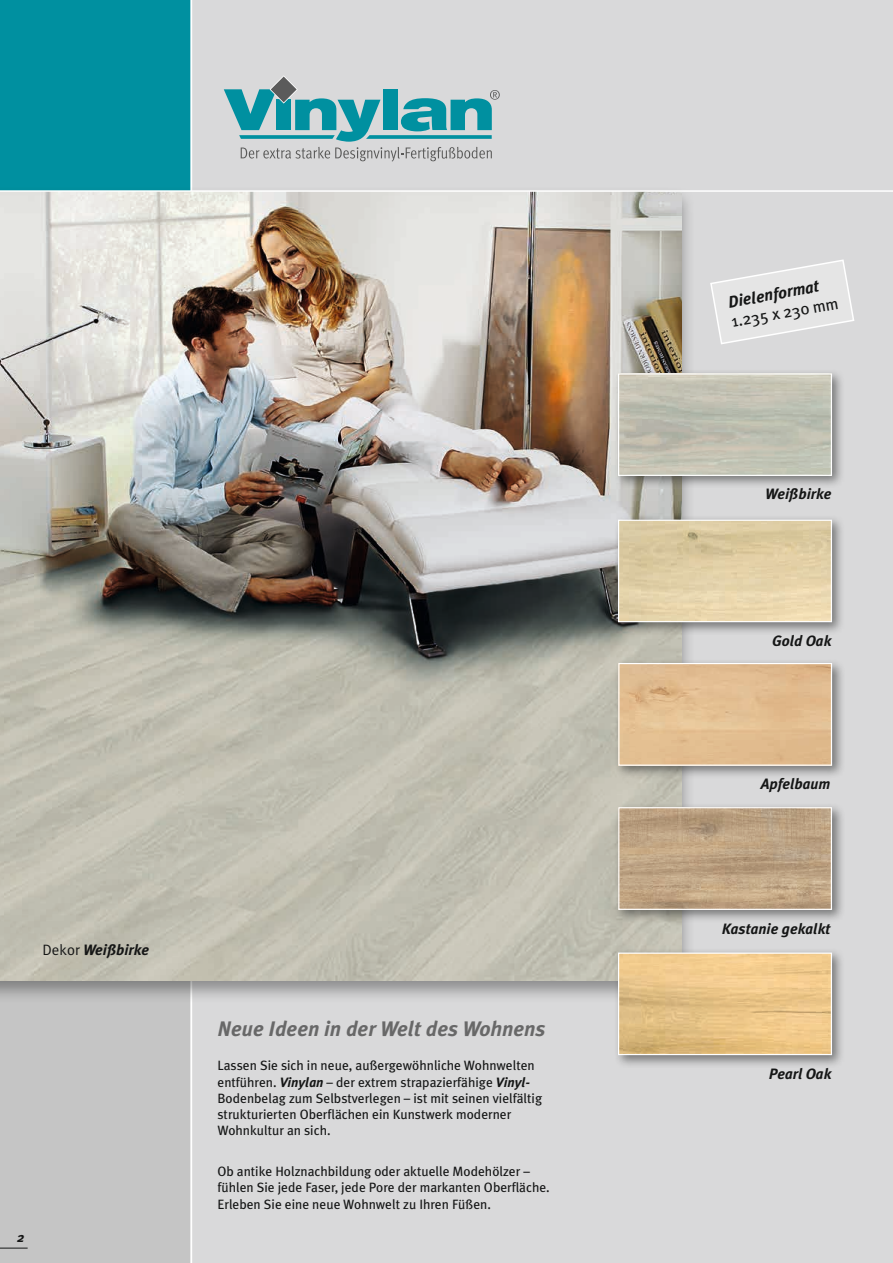
<style>
.page{position:relative;width:893px;height:1263px;background:#d9d9da}
.page>*{position:absolute;margin:0;border:0;box-sizing:border-box;transform-origin:0 0}
.t1{font:italic 700 21px "Meta Plus";color:#686868}
.t2{font:italic 700 16.5px "Meta Plus";color:#151616}
.t3{font:16.5px "Meta Plus";color:#151616}
.t4{font:italic 700 15px "Meta Plus";color:#151616}
.t5{font:13.5px/16.2px "Meta Plus";color:#151616}
.t6{font:italic 700 13.5px "Meta Plus";color:#151616}
.s1{font-family:"Meta Plus Normal";font-weight:400;font-style:normal}
.s2{font-weight:700;font-style:italic}
.s3{font-family:"Meta Plus Bold Caps";font-style:italic}
</style>
<div class="page">
<div style="left:0;top:176px;width:191px;height:1087px;background:#c5c5c5"></div>
<div style="left:0;top:0;width:191px;height:191px;background:#0090a0"></div>
<svg style="left:0;top:1248px;width:28px;height:1px"></svg>
<hr style="left:191px;top:0;width:1px;height:1263px;background:#fff">
<div style="left:0;top:186px;width:696px;height:818px;background:#151616;opacity:.4"></div>
<img style="left:0;top:192px;width:681px;height:789px">
<div style="left:613px;top:802px;width:232px;height:121px;background:#151616;opacity:.5"></div>
<img style="left:620px;top:809px;width:210px;height:99px">
<div style="left:618px;top:807px;width:214px;height:103px;border:1px solid #fff"></div>
<div style="left:613px;top:948px;width:232px;height:120px;background:#151616;opacity:.5"></div>
<img style="left:620px;top:954px;width:210px;height:99px">
<div style="left:618px;top:952px;width:214px;height:103px;border:1px solid #fff"></div>
<div style="left:613px;top:515px;width:232px;height:120px;background:#151616;opacity:.5"></div>
<img style="left:620px;top:522px;width:210px;height:98px">
<div style="left:618px;top:520px;width:214px;height:102px;border:1px solid #fff"></div>
<div style="left:613px;top:369px;width:232px;height:120px;background:#151616;opacity:.5"></div>
<img style="left:620px;top:375px;width:210px;height:99px">
<div style="left:618px;top:373px;width:214px;height:103px;border:1px solid #fff"></div>
<svg style="left:224px;top:75px;width:276px;height:86px"></svg>
<div style="left:614px;top:658px;width:231px;height:121px;background:#151616;opacity:.5"></div>
<img style="left:620px;top:665px;width:210px;height:99px">
<div style="left:618px;top:663px;width:214px;height:103px;border:1px solid #fff"></div>
<svg style="left:710px;top:259px;width:145px;height:86px"></svg>
<hr style="left:0;top:190px;width:893px;height:2px;background:#fff">
<p class="t4" style="left:43px;top:941px;width:108px"><span class="s1">Dekor</span> Weißbirke</p>
<p class="t6" style="left:17px;top:1229px;width:9px">2</p>
<h1 class="t1" style="left:217px;top:1017px;width:330px">Neue Ideen in der Welt des Wohnens</h1>
<p class="t5" style="left:217px;top:1057px;width:326px">Lassen Sie sich in neue, außergewöhnliche Wohnwelten entführen. <span class="s2">Vinylan</span> – der extrem strapazierfähige <span class="s2">Vinyl</span><span class="s3">-</span>Bodenbelag zum Selbstverlegen – ist mit seinen vielfältig strukturierten Oberflächen ein Kunstwerk moderner Wohnkultur an sich.</p>
<p class="t5" style="left:217px;top:1163px;width:334px">Ob antike Holznachbildung oder aktuelle Modehölzer – fühlen Sie jede Faser, jede Pore der markanten Oberfläche.<br>Erleben Sie eine neue Wohnwelt zu Ihren Füßen.</p>
<p class="t2" style="left:726px;top:292px;width:94px;rotate:-10deg">Dielenformat</p>
<p class="t3" style="left:730px;top:312px;width:110px;rotate:-10deg">1.235 x 230 mm</p>
<p class="t4" style="left:765px;top:485px;width:68px">Weißbirke</p>
<p class="t4" style="left:772px;top:632px;width:61px">Gold Oak</p>
<p class="t4" style="left:761px;top:775px;width:71px">Apfelbaum</p>
<p class="t4" style="left:722px;top:920px;width:110px">Kastanie gekalkt</p>
<p class="t4" style="left:769px;top:1065px;width:64px">Pearl Oak</p>
</div>
